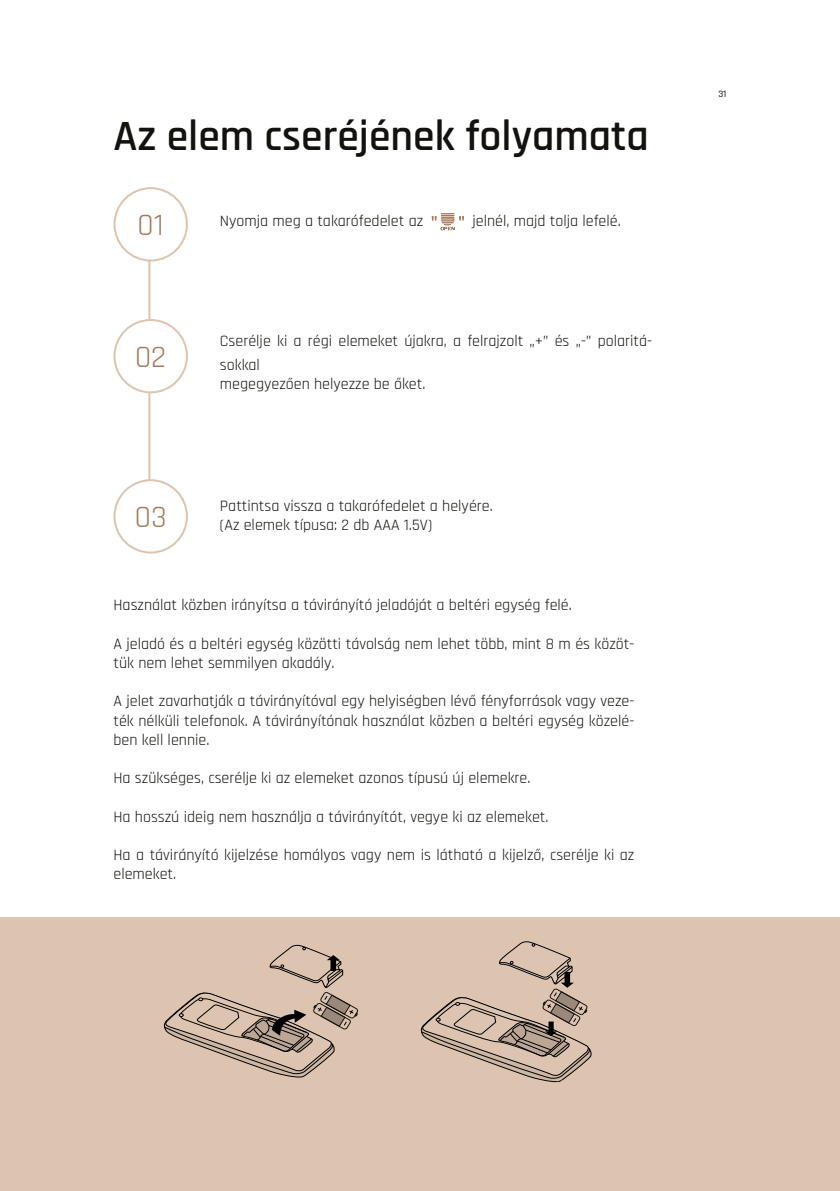
<style>
.page{position:relative;width:840px;height:1191px;background:#fff}
.page>*{position:absolute;margin:0;border:0;box-sizing:border-box;transform-origin:0 0}
.t1{font:600 43.6px "Rajdhani";color:#13120e}
.t2{font:31.4px "Rajdhani";color:#a47859}
.t3{font:16px/19.2px "Rajdhani";color:#13120e}
.t4{font:500 9.8px "Rajdhani";color:#13120e}
</style>
<div class="page">
<div style="left:0;top:917px;width:839px;height:274px;background:#ddc4b0"></div>
<svg style="left:431px;top:213px;width:32px;height:17px"></svg>
<svg style="left:163px;top:944px;width:195px;height:134px"></svg>
<svg style="left:420px;top:941px;width:172px;height:141px"></svg>
<hr style="left:148px;top:249px;width:2px;height:302px;background:#ddc4b0">
<div style="left:114px;top:480px;width:73px;height:72px;background:#fff;border-radius:50%"></div>
<div style="left:113px;top:479px;width:75px;height:74px;border:2px solid #ddc4b0;border-radius:50%"></div>
<div style="left:114px;top:320px;width:73px;height:72px;background:#fff;border-radius:50%"></div>
<div style="left:113px;top:319px;width:75px;height:74px;border:2px solid #ddc4b0;border-radius:50%"></div>
<div style="left:114px;top:188px;width:73px;height:72px;background:#fff;border-radius:50%"></div>
<div style="left:113px;top:187px;width:75px;height:74px;border:2px solid #ddc4b0;border-radius:50%"></div>
<h1 class="t1" style="left:113px;top:110px;width:536px">Az elem cseréjének folyamata</h1>
<h2 class="t2" style="left:138px;top:207px;width:28px">01</h2>
<h2 class="t2" style="left:135px;top:339px;width:33px">02</h2>
<h2 class="t2" style="left:135px;top:499px;width:33px">03</h2>
<p class="t3" style="left:220px;top:212px;width:205px">Nyomja meg a takarófedelet az</p>
<p class="t3" style="left:472px;top:212px;width:150px">jelnél, majd tolja lefelé.</p>
<p class="t3" style="left:220px;top:329px;width:433px;line-height:24px">Cserélje ki a régi elemeket újakra, a felrajzolt „+” és „-” polaritá&shy;sokkal</p>
<p class="t3" style="left:220px;top:375px;width:207px">megegyezően helyezze be őket.</p>
<p class="t3" style="left:220px;top:496px;width:274px">Pattintsa vissza a takarófedelet a helyére. (Az elemek típusa: 2 db AAA 1.5V)</p>
<p class="t3" style="left:113px;top:596px;width:459px">Használat közben irányítsa a távirányító jeladóját a beltéri egység felé.</p>
<p class="t3" style="left:113px;top:634px;width:522px">A jeladó és a beltéri egység közötti távolság nem lehet több, mint 8 m és közöt&shy;tük nem lehet semmilyen akadály.</p>
<p class="t3" style="left:113px;top:692px;width:522px;text-align:justify">A jelet zavarhatják a távirányítóval egy helyiségben lévő fényforrások vagy veze&shy;ték nélküli telefonok. A távirányítónak használat közben a beltéri egység közelé&shy;ben kell lennie.</p>
<p class="t3" style="left:113px;top:769px;width:418px">Ha szükséges, cserélje ki az elemeket azonos típusú új elemekre.</p>
<p class="t3" style="left:113px;top:807px;width:436px">Ha hosszú ideig nem használja a távirányítót, vegye ki az elemeket.</p>
<p class="t3" style="left:113px;top:846px;width:522px">Ha a távirányító kijelzése homályos vagy nem is látható a kijelző, cserélje ki az elemeket.</p>
<p class="t4" style="left:718px;top:88px;width:10px">31</p>
</div>
